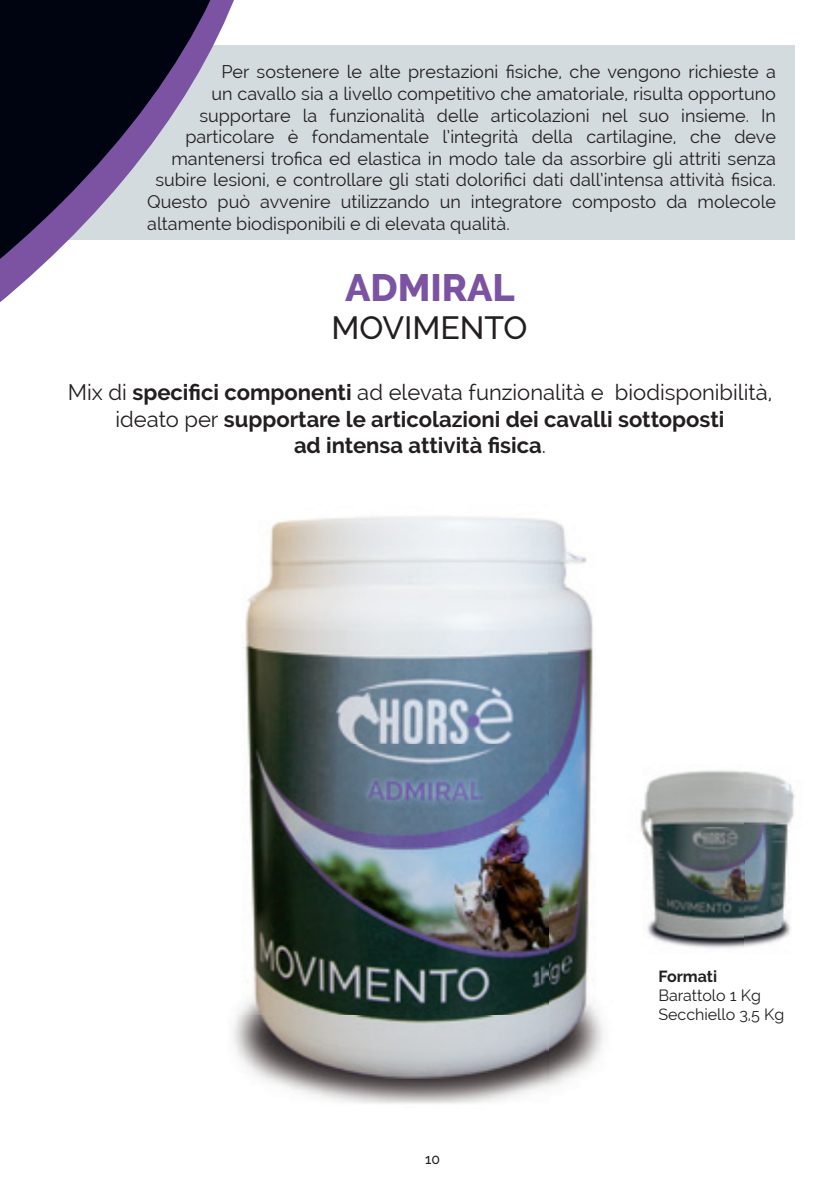
<style>
.page{position:relative;width:840px;height:1191px;background:#fff}
.page>*{position:absolute;margin:0;border:0;box-sizing:border-box;transform-origin:0 0}
.t1{font:800 38px "Raleway";color:#7c53a2}
.t2{font:500 32px "Raleway";color:#231f20}
.t3{font:700 22px/26.4px "Raleway";color:#231f20;text-align:center}
.t4{font:18px "Raleway";color:#231f20}
.t5{font:16px/19.2px "Raleway";color:#231f20}
.t6{font:700 16px "Raleway";color:#231f20}
.t7{font:500 14px "Raleway";color:#231f20}
.s1{font-weight:400}
</style>
<div class="page">
<div style="left:45px;top:45px;width:749px;height:195px;background:#d4dbdf"></div>
<img style="left:233px;top:516px;width:370px;height:588px">
<img style="left:640px;top:770px;width:155px;height:178px">
<svg style="left:0;top:0;width:234px;height:303px"></svg>
<p class="t4" style="left:221px;top:62px;width:556px">Per sostenere le alte prestazioni fisiche, che vengono richieste a</p>
<p class="t4" style="left:211px;top:83px;width:565px">un cavallo sia a livello competitivo che amatoriale, risulta opportuno</p>
<p class="t4" style="left:199px;top:105px;width:578px">supportare la funzionalità delle articolazioni nel suo insieme. In</p>
<p class="t4" style="left:185px;top:126px;width:592px">particolare è fondamentale l’integrità della cartilagine, che deve</p>
<p class="t4" style="left:171px;top:148px;width:606px">mantenersi trofica ed elastica in modo tale da assorbire gli attriti senza</p>
<p class="t4" style="left:155px;top:170px;width:622px">subire lesioni, e controllare gli stati dolorifici dati dall’intensa attività fisica.</p>
<p class="t4" style="left:147px;top:191px;width:630px">Questo può avvenire utilizzando un integratore composto da molecole</p>
<p class="t4" style="left:147px;top:213px;width:364px">altamente biodisponibili e di elevata qualità.</p>
<h1 class="t1" style="left:345px;top:266px;width:171px">ADMIRAL</h1>
<h2 class="t2" style="left:331px;top:309px;width:198px">MOVIMENTO</h2>
<p class="t3" style="left:68px;top:379px;width:705px"><span class="s1">Mix di</span> specifici componenti <span class="s1">ad elevata funzionalità e biodisponibilità, ideato per</span> supportare le articolazioni dei cavalli sottoposti<br>ad intensa attività fisica<span class="s1">.</span></p>
<p class="t7" style="left:425px;top:1151px;width:16px">10</p>
<p class="t6" style="left:658px;top:966px;width:60px">Formati</p>
<p class="t5" style="left:658px;top:985px;width:127px">Barattolo 1 Kg<br>Secchiello 3,5 Kg</p>
</div>
